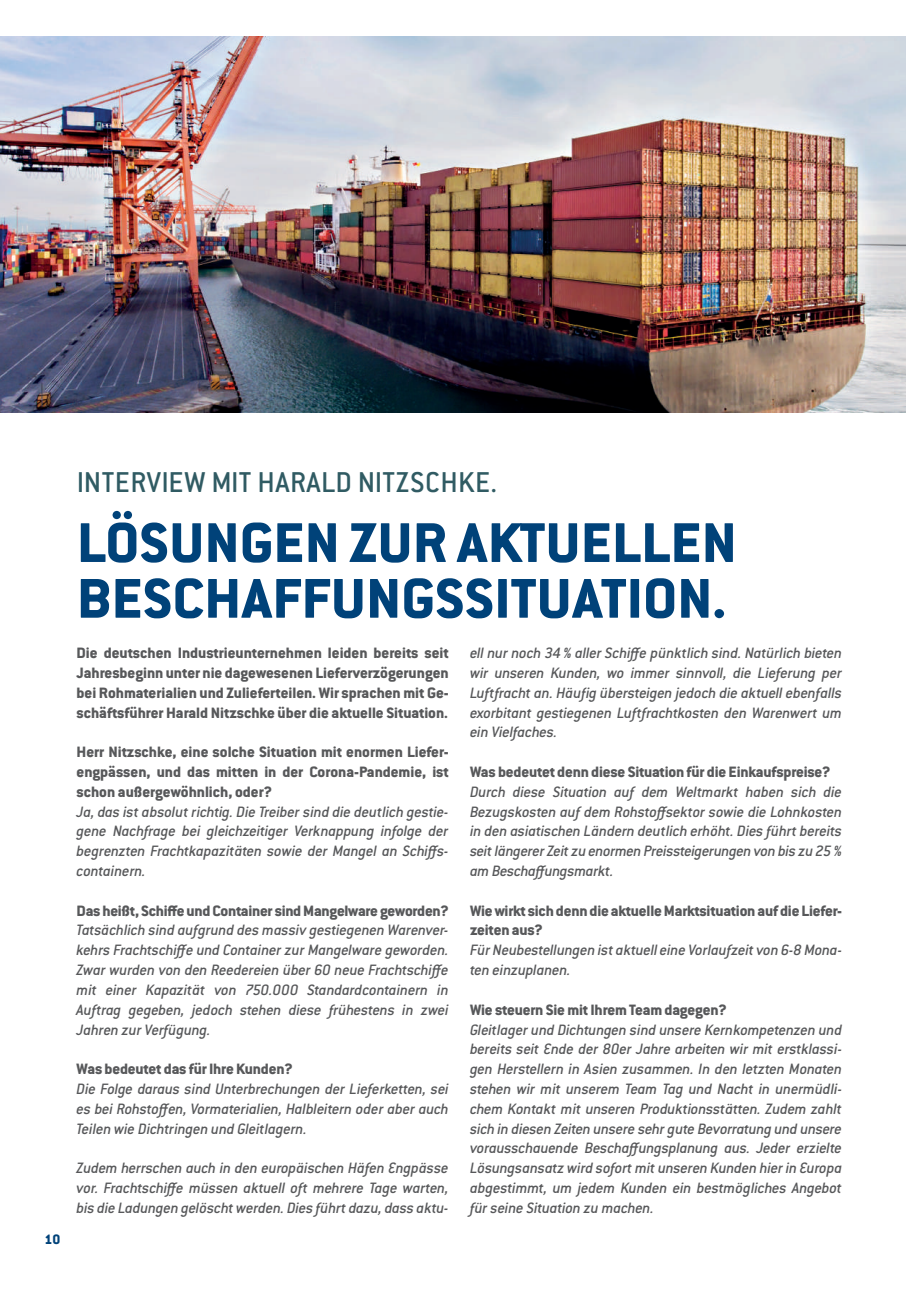
<style>
.page{position:relative;width:906px;height:1289px;background:#fff}
.page>*{position:absolute;margin:0;border:0;box-sizing:border-box;transform-origin:0 0}
.t1{font:700 61.5px/55.7px "Conduit ITC Extra";letter-spacing:.005em;color:#004279}
.t2{font:31.5px "Conduit ITC Medium";letter-spacing:.015em;color:#305b63}
.t3{font:italic 16.5px/19.8px "Conduit ITC Medium";letter-spacing:-.015em;color:#57585a;text-align:justify}
.t4{font:700 16.5px/19.8px "Conduit ITC Extra";letter-spacing:-.01em;color:#57585a;text-align:justify}
.t5{font:700 15px "Conduit ITC Extra";color:#004279}
</style>
<div class="page">
<img style="left:0;top:36px;width:906px;height:376px">
<p class="t5" style="left:45px;top:1230px;width:17px">10</p>
<h2 class="t2" style="left:77px;top:463px;width:422px">INTERVIEW MIT HARALD NITZSCHKE.</h2>
<h1 class="t1" style="left:77px;top:513px;width:661px">LÖSUNGEN ZUR AKTUELLEN<br>BESCHAFFUNGSSITUATION.</h1>
<p class="t4" style="left:77px;top:642px;width:374px">Die deutschen Industrieunternehmen leiden bereits seit Jahresbeginn unter nie dagewesenen Lieferverzögerungen bei Rohmaterialien und Zulieferteilen. Wir sprachen mit Ge&shy;schäftsführer Harald Nitzschke über die aktuelle Situation.</p>
<p class="t4" style="left:77px;top:741px;width:374px">Herr Nitzschke, eine solche Situation mit enormen Liefer&shy;engpässen, und das mitten in der Corona-Pandemie, ist schon außergewöhnlich, oder?</p>
<p class="t3" style="left:77px;top:801px;width:374px">Ja, das ist absolut richtig. Die Treiber sind die deutlich gestie&shy;gene Nachfrage bei gleichzeitiger Verknappung infolge der begrenzten Frachtkapazitäten sowie der Mangel an Schiffs&shy;containern.</p>
<p class="t4" style="left:77px;top:900px;width:374px">Das heißt, Schiffe und Container sind Mangelware geworden?</p>
<p class="t3" style="left:77px;top:919px;width:374px">Tatsächlich sind aufgrund des massiv gestiegenen Warenver&shy;kehrs Frachtschiffe und Container zur Mangelware geworden.<br>Zwar wurden von den Reedereien über 60 neue Frachtschiffe mit einer Kapazität von 750.000 Standardcontainern in Auftrag gegeben, jedoch stehen diese frühestens in zwei Jahren zur Verfügung.</p>
<p class="t4" style="left:77px;top:1058px;width:217px">Was bedeutet das für Ihre Kunden?</p>
<p class="t3" style="left:77px;top:1078px;width:374px">Die Folge daraus sind Unterbrechungen der Lieferketten, sei es bei Rohstoffen, Vormaterialien, Halbleitern oder aber auch Teilen wie Dichtringen und Gleitlagern.</p>
<p class="t3" style="left:77px;top:1157px;width:374px">Zudem herrschen auch in den europäischen Häfen Engpässe vor. Frachtschiffe müssen aktuell oft mehrere Tage warten, bis die Ladungen gelöscht werden. Dies führt dazu, dass aktu-</p>
<p class="t3" style="left:470px;top:642px;width:374px">ell nur noch 34% aller Schiffe pünktlich sind. Natürlich bieten wir unseren Kunden, wo immer sinnvoll, die Lieferung per Luftfracht an. Häufig übersteigen jedoch die aktuell ebenfalls exorbitant gestiegenen Luftfrachtkosten den Warenwert um ein Vielfaches.</p>
<p class="t4" style="left:470px;top:761px;width:362px">Was bedeutet denn diese Situation für die Einkaufspreise?</p>
<p class="t3" style="left:470px;top:781px;width:374px">Durch diese Situation auf dem Weltmarkt haben sich die Bezugskosten auf dem Rohstoffsektor sowie die Lohnkosten in den asiatischen Ländern deutlich erhöht. Dies führt bereits seit längerer Zeit zu enormen Preissteigerungen von bis zu 25 % am Beschaffungsmarkt.</p>
<p class="t4" style="left:470px;top:900px;width:374px">Wie wirkt sich denn die aktuelle Marktsituation auf die Liefer&shy;zeiten aus?</p>
<p class="t3" style="left:470px;top:939px;width:374px">Für Neubestellungen ist aktuell eine Vorlaufzeit von 6-8 Mona&shy;ten einzuplanen.</p>
<p class="t4" style="left:470px;top:999px;width:258px">Wie steuern Sie mit Ihrem Team dagegen?</p>
<p class="t3" style="left:470px;top:1018px;width:374px">Gleitlager und Dichtungen sind unsere Kernkompetenzen und bereits seit Ende der 80er Jahre arbeiten wir mit erstklassi&shy;gen Herstellern in Asien zusammen. In den letzten Monaten stehen wir mit unserem Team Tag und Nacht in unermüdli&shy;chem Kontakt mit unseren Produktionsstätten. Zudem zahlt sich in diesen Zeiten unsere sehr gute Bevorratung und unsere vorausschauende Beschaffungsplanung aus. Jeder erzielte Lösungsansatz wird sofort mit unseren Kunden hier in Europa abgestimmt, um jedem Kunden ein bestmögliches Angebot für seine Situation zu machen.</p>
</div>
